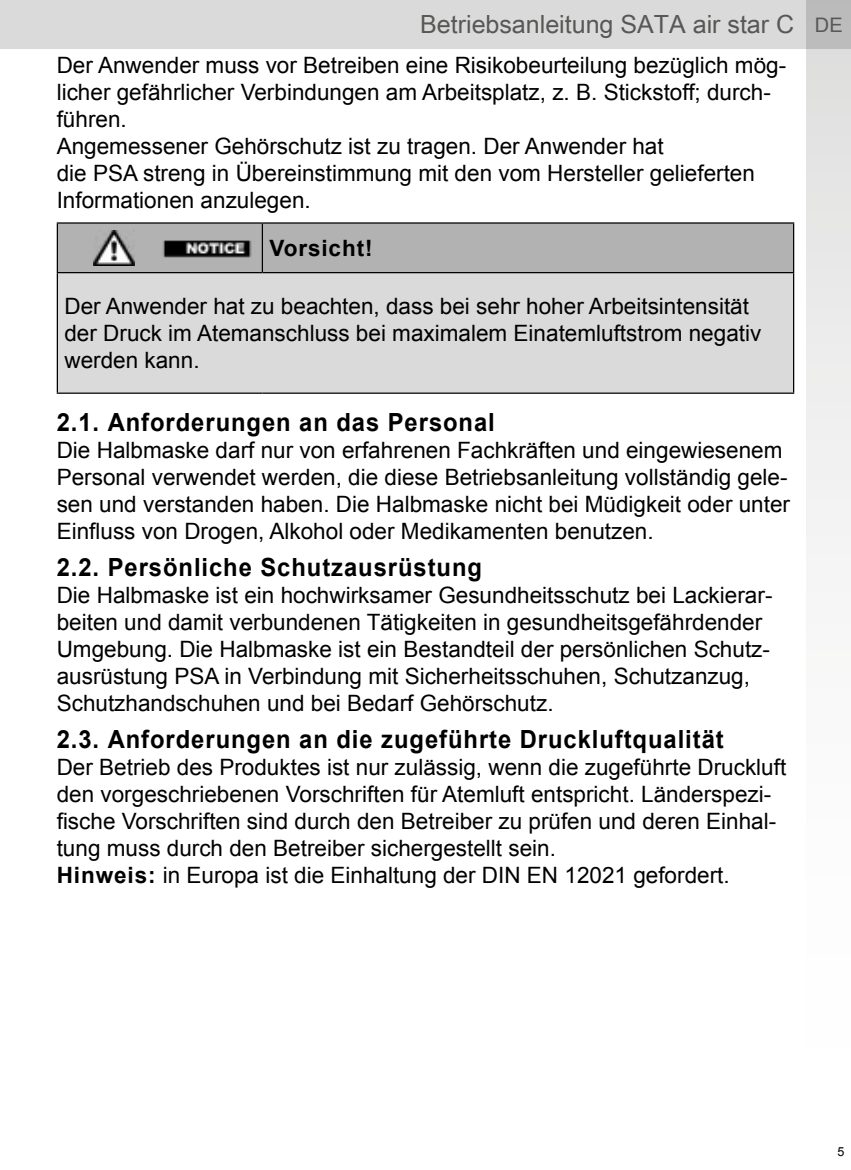
<style>
.page{position:relative;width:851px;height:1170px;background:#fff}
.page>*{position:absolute;margin:0;border:0;box-sizing:border-box;transform-origin:0 0}
.t1{font:700 25px "Arial";letter-spacing:.04em;color:#000;scale:.95 1}
.t2{font:25px "Arial Unicode MS";color:#575756}
.t3{font:22.5px/27px "Arial";color:#000}
.t4{font:700 22.5px "Arial";letter-spacing:.04em;color:#000}
.t5{font:12.5px "Arial";color:#000}
.s1{font-family:"Arial";font-size:20px}
.s2{font-weight:700}
</style>
<div class="page">
<div style="left:0;top:0;width:850px;height:49px;background:#dadada"></div>
<svg style="left:806px;top:0;width:44px;height:555px"></svg>
<div style="left:58px;top:223px;width:734px;height:49px;background:#b3b2b2"></div>
<div style="left:57px;top:272px;width:736px;height:121px;background:#dadada"></div>
<hr style="left:57px;top:223px;width:1px;height:49px;background:#000">
<hr style="left:262px;top:223px;width:1px;height:49px;background:#000">
<hr style="left:57px;top:272px;width:205px;height:1px;background:#000">
<hr style="left:57px;top:273px;width:1px;height:119px;background:#000">
<hr style="left:792px;top:273px;width:2px;height:119px;background:#000">
<hr style="left:57px;top:392px;width:205px;height:2px;background:#000">
<hr style="left:262px;top:392px;width:532px;height:2px;background:#000">
<hr style="left:57px;top:222px;width:205px;height:1px;background:#000">
<hr style="left:262px;top:222px;width:532px;height:1px;background:#000">
<hr style="left:792px;top:223px;width:2px;height:49px;background:#000">
<hr style="left:262px;top:272px;width:532px;height:1px;background:#000">
<img style="left:93px;top:230px;width:41px;height:35px">
<img style="left:160px;top:230px;width:92px;height:35px">
<p class="t2" style="left:420px;top:6px;width:424px">Betriebsanleitung SATA air star C <span class="s1">DE</span></p>
<p class="t3" style="left:57px;top:52px;width:731px">Der Anwender muss vor Betreiben eine Risikobeurteilung bezüglich mög&shy;licher gefährlicher Verbindungen am Arbeitsplatz, z. B. Stickstoff; durch&shy;führen.<br>Angemessener Gehörschutz ist zu tragen. Der Anwender hat<br>die PSA streng in Übereinstimmung mit den vom Hersteller gelieferten Informationen anzulegen.</p>
<p class="t4" style="left:269px;top:233px;width:105px">Vorsicht!</p>
<p class="t3" style="left:64px;top:293px;width:698px">Der Anwender hat zu beachten, dass bei sehr hoher Arbeitsintensität der Druck im Atemanschluss bei maximalem Einatemluftstrom negativ werden kann.</p>
<p class="t1" style="left:57px;top:405px;width:462px">2.1. Anforderungen an das Personal</p>
<p class="t3" style="left:57px;top:437px;width:734px">Die Halbmaske darf nur von erfahrenen Fachkräften und eingewiesenem Personal verwendet werden, die diese Betriebsanleitung vollständig gele&shy;sen und verstanden haben. Die Halbmaske nicht bei Müdigkeit oder unter Einfluss von Drogen, Alkohol oder Medikamenten benutzen.</p>
<p class="t1" style="left:57px;top:550px;width:449px">2.2. Persönliche Schutzausrüstung</p>
<p class="t3" style="left:57px;top:582px;width:717px">Die Halbmaske ist ein hochwirksamer Gesundheitsschutz bei Lackierar&shy;beiten und damit verbundenen Tätigkeiten in gesundheitsgefährdender Umgebung. Die Halbmaske ist ein Bestandteil der persönlichen Schutz&shy;ausrüstung PSA in Verbindung mit Sicherheitsschuhen, Schutzanzug, Schutzhandschuhen und bei Bedarf Gehörschutz.</p>
<p class="t1" style="left:57px;top:722px;width:703px">2.3. Anforderungen an die zugeführte Druckluftqualität</p>
<p class="t3" style="left:57px;top:754px;width:731px">Der Betrieb des Produktes ist nur zulässig, wenn die zugeführte Druckluft den vorgeschriebenen Vorschriften für Atemluft entspricht. Länderspezi&shy;fische Vorschriften sind durch den Betreiber zu prüfen und deren Einhal&shy;tung muss durch den Betreiber sichergestellt sein.<br><span class="s2">Hinweis:</span> in Europa ist die Einhaltung der DIN EN 12021 gefordert.</p>
<p class="t5" style="left:837px;top:1143px;width:8px">5</p>
</div>
